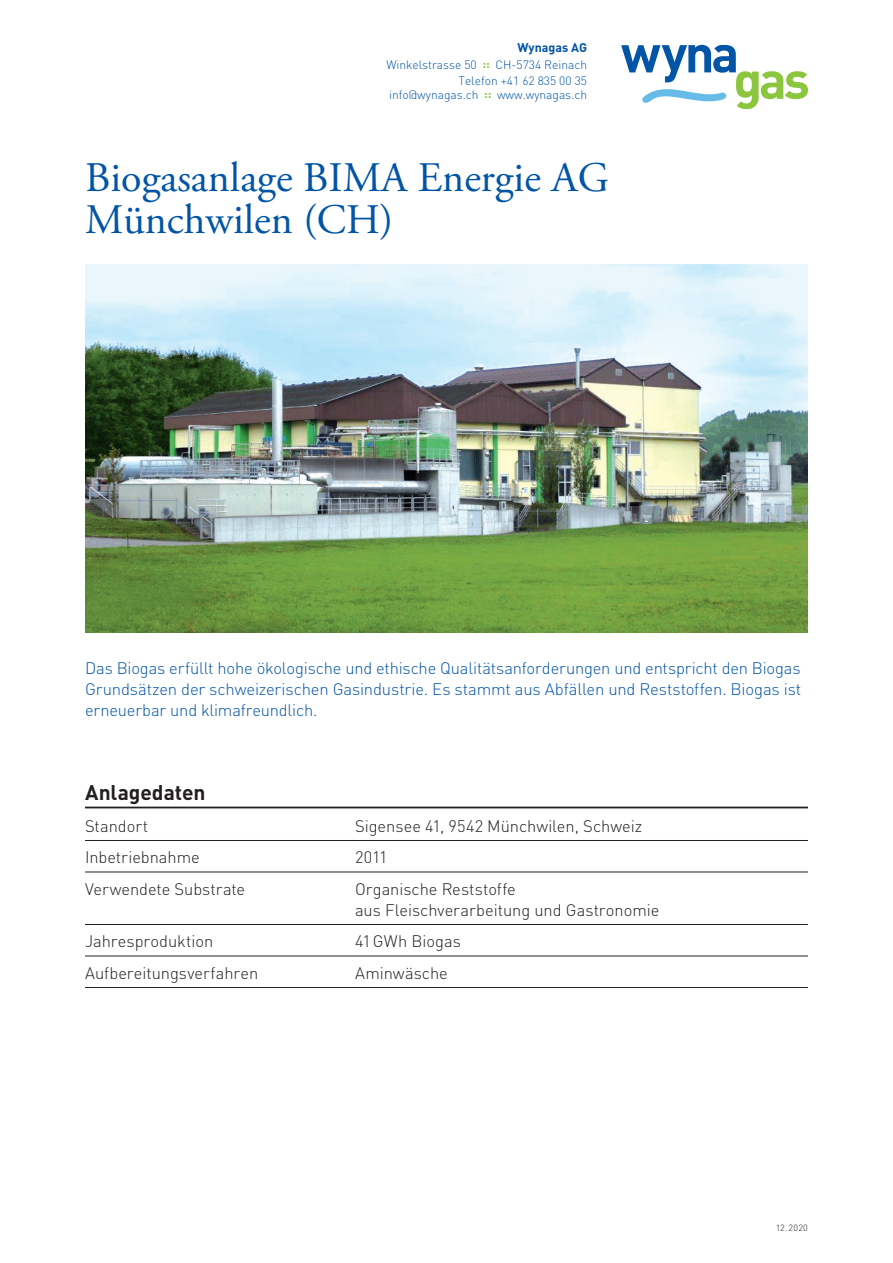
<style>
.page{position:relative;width:893px;height:1263px;background:#fff}
.page>*{position:absolute;margin:0;border:0;box-sizing:border-box;transform-origin:0 0}
.t1{font:42px/42px "Adobe Garamond Pro";color:#0154a6}
.t2{font:700 21px "DINOT";letter-spacing:-.005em;color:#231f20}
.t3{font:300 16.5px/21px "DINOT";letter-spacing:-.01em;color:#0154a6;text-align:justify}
.t4{font:300 16.5px/21px "DINOT";color:#231f20}
.t5{font:700 12.45px "DINOT";color:#0154a6}
.t6{font:300 12px/16.5px "DINOT";color:#0154a6;text-align:right}
.t7{font:300 9px "DINOT";letter-spacing:.035em;color:#231f20}
.s1{font-weight:700;color:#8bc63e}
</style>
<div class="page">
<svg style="left:621px;top:45px;width:187px;height:64px"></svg>
<hr style="left:85px;top:807px;width:723px;height:1px;background:#231f20">
<hr style="left:85px;top:840px;width:723px;height:1px;background:#231f20">
<hr style="left:85px;top:872px;width:723px;height:1px;background:#231f20">
<hr style="left:85px;top:924px;width:723px;height:1px;background:#231f20">
<hr style="left:85px;top:956px;width:723px;height:1px;background:#231f20">
<hr style="left:85px;top:987px;width:723px;height:1px;background:#231f20">
<img style="left:85px;top:264px;width:723px;height:368px">
<p class="t5" style="left:517px;top:39px;width:71px">Wynagas AG</p>
<p class="t6" style="left:386px;top:56px;width:202px">Winkelstrasse 50 <span class="s1">::</span> CH-5734 Reinach<br>Telefon +41 62 835 00 35</p>
<p class="t6" style="left:389px;top:86px;width:199px">info@wynagas.ch <span class="s1">::</span> www.wynagas.ch</p>
<h1 class="t1" style="left:85px;top:158px;width:526px">Biogasanlage BIMA Energie AG<br>Münchwilen (CH)</h1>
<p class="t3" style="left:85px;top:657px;width:718px">Das Biogas erfüllt hohe ökologische und ethische Qualitätsanforderungen und entspricht den Biogas Grundsätzen der schweizerischen Gasindustrie. Es stammt aus Abfällen und Reststoffen. Biogas ist erneuerbar und klimafreundlich.</p>
<p class="t2" style="left:85px;top:778px;width:122px">Anlagedaten</p>
<p class="t4" style="left:85px;top:814px;width:65px">Standort</p>
<p class="t4" style="left:355px;top:814px;width:289px">Sigensee 41, 9542 Münchwilen, Schweiz</p>
<p class="t4" style="left:85px;top:846px;width:116px">Inbetriebnahme</p>
<p class="t4" style="left:355px;top:846px;width:34px">2011</p>
<p class="t4" style="left:85px;top:877px;width:162px">Verwendete Substrate</p>
<p class="t4" style="left:355px;top:877px;width:306px">Organische Reststoffe<br>aus Fleischverarbeitung und Gastronomie</p>
<p class="t4" style="left:85px;top:930px;width:130px">Jahresproduktion</p>
<p class="t4" style="left:355px;top:930px;width:107px">41GWh Biogas</p>
<p class="t4" style="left:85px;top:961px;width:175px">Aufbereitungsverfahren</p>
<p class="t4" style="left:355px;top:961px;width:94px">Aminwäsche</p>
<p class="t7" style="left:776px;top:1221px;width:34px">12.2020</p>
</div>
